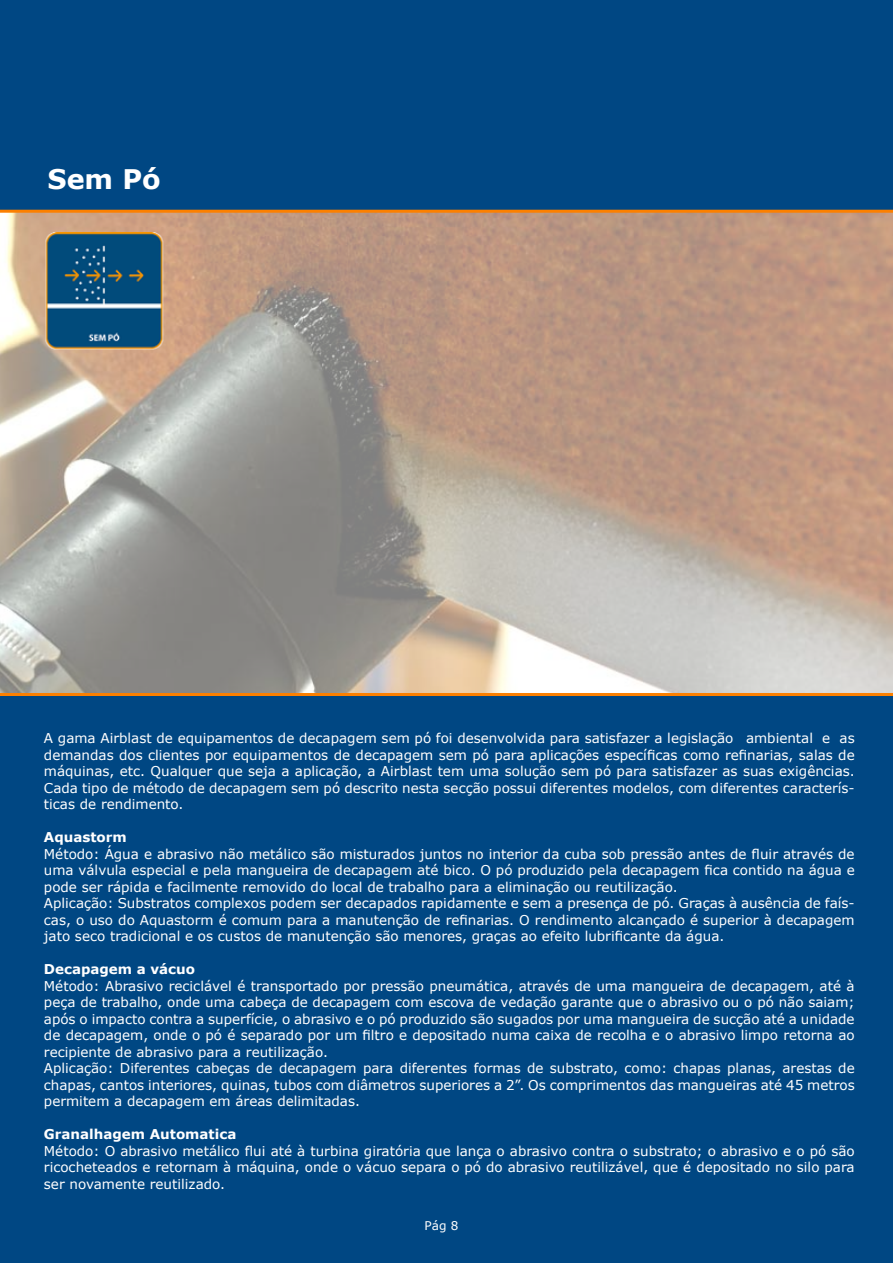
<style>
.page{position:relative;width:893px;height:1263px;background:#fff}
.page>*{position:absolute;margin:0;border:0;box-sizing:border-box;transform-origin:0 0}
.t1{font:700 27px "Verdana";color:#fff}
.t2{font:13.5px/16.5px "Verdana";color:#fff;text-align:justify}
.t3{font:700 13.5px "Verdana";color:#fff}
.t4{font:12px "Verdana";color:#fff}
</style>
<div class="page">
<div style="left:0;top:0;width:893px;height:211px;background:#004783"></div>
<div style="left:0;top:696px;width:893px;height:567px;background:#004783"></div>
<svg style="left:0;top:210px;width:893px;height:486px;background:#b6a293"></svg>
<img style="left:42px;top:232px;width:125px;height:121px">
<h1 class="t1" style="left:47px;top:160px;width:115px">Sem Pó</h1>
<p class="t2" style="left:44px;top:730px;width:812px">A gama Airblast de equipamentos de decapagem sem pó foi desenvolvida para satisfazer a legislação ambiental e as demandas dos clientes por equipamentos de decapagem sem pó para aplicações específicas como refinarias, salas de máquinas, etc. Qualquer que seja a aplicação, a Airblast tem uma solução sem pó para satisfazer as suas exigências.<br>Cada tipo de método de decapagem sem pó descrito nesta secção possui diferentes modelos, com diferentes caracterís&shy;ticas de rendimento.</p>
<p class="t3" style="left:44px;top:828px;width:84px">Aquastorm</p>
<p class="t2" style="left:44px;top:845px;width:812px;text-align:left">Método: Água e abrasivo não metálico são misturados juntos no interior da cuba sob pressão antes de fluir através de uma válvula especial e pela mangueira de decapagem até bico. O pó produzido pela decapagem fica contido na água e pode ser rápida e facilmente removido do local de trabalho para a eliminação ou reutilização.<br>Aplicação: Substratos complexos podem ser decapados rapidamente e sem a presença de pó. Graças à ausência de faís&shy;cas, o uso do Aquastorm é comum para a manutenção de refinarias. O rendimento alcançado é superior à decapagem jato seco tradicional e os custos de manutenção são menores, graças ao efeito lubrificante da água.</p>
<p class="t3" style="left:44px;top:960px;width:153px">Decapagem a vácuo</p>
<p class="t2" style="left:44px;top:977px;width:812px;text-align:left">Método: Abrasivo reciclável é transportado por pressão pneumática, através de uma mangueira de decapagem, até à peça de trabalho, onde uma cabeça de decapagem com escova de vedação garante que o abrasivo ou o pó não saiam; após o impacto contra a superfície, o abrasivo e o pó produzido são sugados por uma mangueira de sucção até a unidade de decapagem, onde o pó é separado por um filtro e depositado numa caixa de recolha e o abrasivo limpo retorna ao recipiente de abrasivo para a reutilização.<br>Aplicação: Diferentes cabeças de decapagem para diferentes formas de substrato, como: chapas planas, arestas de chapas, cantos interiores, quinas, tubos com diâmetros superiores a 2”. Os comprimentos das mangueiras até 45 metros permitem a decapagem em áreas delimitadas.</p>
<p class="t3" style="left:44px;top:1125px;width:194px">Granalhagem Automatica</p>
<p class="t2" style="left:44px;top:1142px;width:812px">Método: O abrasivo metálico flui até à turbina giratória que lança o abrasivo contra o substrato; o abrasivo e o pó são ricocheteados e retornam à máquina, onde o vácuo separa o pó do abrasivo reutilizável, que é depositado no silo para ser novamente reutilizado.</p>
<p class="t4" style="left:425px;top:1218px;width:35px">Pág 8</p>
</div>
